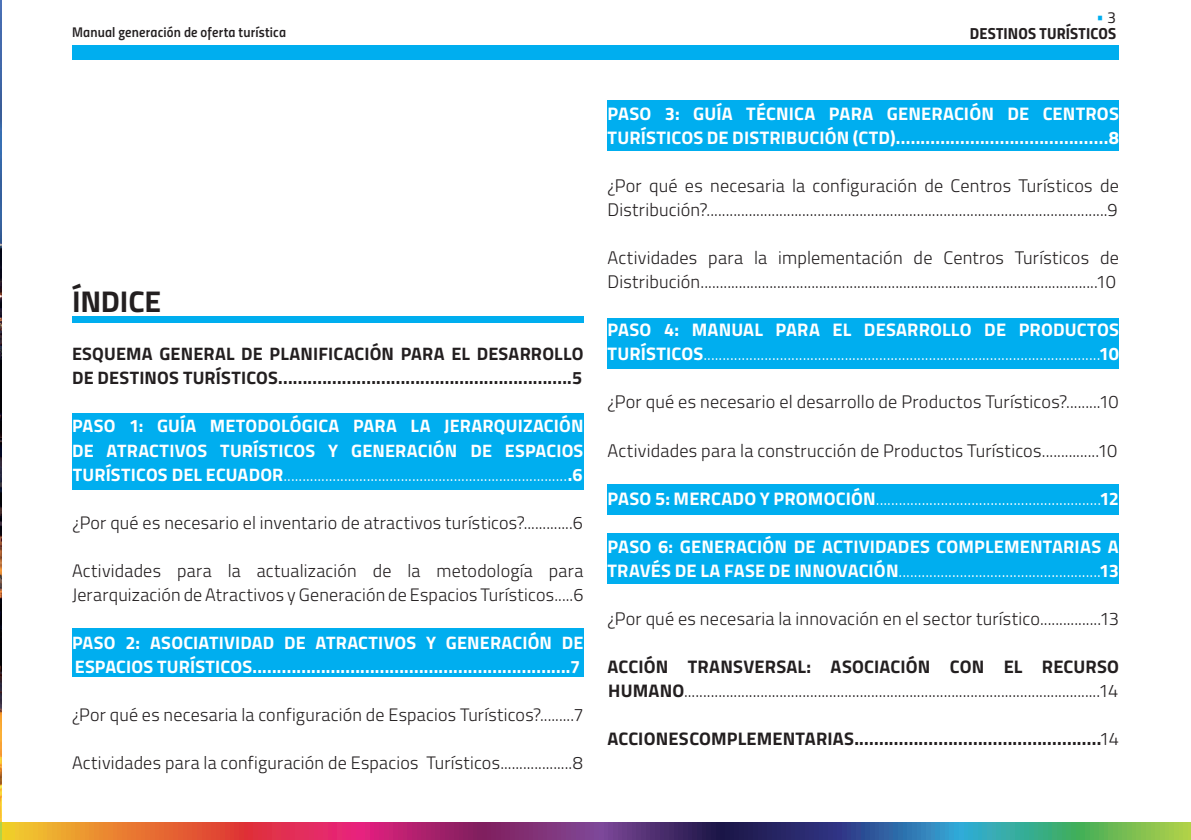
<style>
.page{position:relative;width:1191px;height:840px;background:#fff}
.page>*{position:absolute;margin:0;border:0;box-sizing:border-box;transform-origin:0 0}
.t1{font:700 30px "Titillium";letter-spacing:-.01em;color:#231f20}
.t2{font:300 18.2px/24px "Titillium";letter-spacing:.01em;color:#231f20}
.t3{font:700 18.2px/24px "Titillium";letter-spacing:.01em;color:#fff}
.t4{font:300 18.2px/24px "Titillium";color:#fff}
.t5{font:700 18.2px "Titillium";letter-spacing:.01em;color:#231f20}
.t6{font:300 18px/24px "Titillium";letter-spacing:.01em;color:#231f20}
.t7{font:700 18px/24px "Titillium";letter-spacing:.01em;color:#fff;text-align:justify}
.t8{font:700 18px/24px "Titillium";letter-spacing:.01em;color:#231f20}
.t9{font:16px "Titillium Bold Upright";letter-spacing:.01em;color:#231f20}
.t10{font:16px "Titillium Regular Upright";color:#00aeef}
.t11{font:14px "Titillium Semibold Upright";letter-spacing:.015em;color:#231f20}
.s1{color:#231f20}
.s2{font-weight:300}
.s3{font-weight:700}
</style>
<div class="page">
<div style="left:72px;top:45px;width:1047px;height:14px;background:#00aeef"></div>
<div style="left:607px;top:533px;width:512px;height:50px;background:#00aeef"></div>
<div style="left:607px;top:484px;width:512px;height:30px;background:#00aeef"></div>
<div style="left:607px;top:318px;width:512px;height:50px;background:#00aeef"></div>
<div style="left:607px;top:100px;width:512px;height:50px;background:#00aeef"></div>
<div style="left:72px;top:628px;width:511px;height:48px;background:#00aeef"></div>
<div style="left:72px;top:413px;width:511px;height:76px;background:#00aeef"></div>
<div style="left:72px;top:316px;width:511px;height:6px;background:#00aeef"></div>
<svg style="left:2px;top:822px;width:1189px;height:17px;background:#865d67"></svg>
<img style="left:0;top:0;width:2px;height:822px">
<svg style="left:0;top:822px;width:2px;height:17px"></svg>
<p class="t10" style="left:1096px;top:5px;width:21px">•<span class="s1">3</span></p>
<p class="t11" style="left:72px;top:21px;width:215px">Manual generación de oferta turística</p>
<p class="t9" style="left:969px;top:20px;width:148px">DESTINOS TURÍSTICOS</p>
<p class="t1" style="left:72px;top:279px;width:90px">ÍNDICE</p>
<p class="t8" style="left:72px;top:341px;width:513px">ESQUEMA GENERAL DE PLANIFICACIÓN PARA EL DESARROLLO<br>DE DESTINOS TURÍSTICOS............................................................5</p>
<p class="t7" style="left:72px;top:413px;width:513px">PASO 1: GUÍA METODOLÓGICA PARA LA JERARQUIZACIÓN DE ATRACTIVOS TURÍSTICOS Y GENERACIÓN DE ESPACIOS TURÍSTICOS DEL ECUADOR<span class="s2">...........................................................................</span>.6</p>
<p class="t6" style="left:72px;top:509px;width:512px">¿Por qué es necesario el inventario de atractivos turísticos?.............6</p>
<p class="t6" style="left:72px;top:557px;width:513px">Actividades para la actualización de la metodología para<br>Jerarquización de Atractivos y Generación de Espacios Turísticos.....6</p>
<p class="t7" style="left:72px;top:629px;width:513px">PASO 2: ASOCIATIVIDAD DE ATRACTIVOS Y GENERACIÓN DE<br>ESPACIOS TURÍSTICOS.................................................................7</p>
<p class="t6" style="left:72px;top:701px;width:513px">¿Por qué es necesaria la configuración de Espacios Turísticos?.........7</p>
<p class="t6" style="left:72px;top:749px;width:512px">Actividades para la configuración de Espacios Turísticos...................8</p>
<p class="t3" style="left:607px;top:101px;width:513px">PASO 3: GUÍA TÉCNICA PARA GENERACIÓN DE CENTROS<br>TURÍSTICOS DE DISTRIBUCIÓN (CTD)...........................................8</p>
<p class="t2" style="left:607px;top:173px;width:513px">¿Por qué es necesaria la configuración de Centros Turísticos de<br>Distribución?.........................................................................................................9</p>
<p class="t2" style="left:607px;top:245px;width:513px">Actividades para la implementación de Centros Turísticos de<br>Distribución........................................................................................................10</p>
<p class="t4" style="left:607px;top:317px;width:513px"><span class="s3">PASO 4: MANUAL PARA EL DESARROLLO DE PRODUCTOS<br>TURÍSTICOS</span>........................................................................................................<span class="s3">10</span></p>
<p class="t2" style="left:607px;top:389px;width:513px">¿Por qué es necesario el desarrollo de Productos Turísticos?.........10</p>
<p class="t2" style="left:607px;top:437px;width:511px">Actividades para la construcción de Productos Turísticos...............10</p>
<p class="t4" style="left:607px;top:485px;width:513px"><span class="s3">PASO 5: MERCADO Y PROMOCIÓN</span>...........................................................<span class="s3">12</span></p>
<p class="t3" style="left:607px;top:533px;width:513px">PASO 6: GENERACIÓN DE ACTIVIDADES COMPLEMENTARIAS A<br>TRAVÉS DE LA FASE DE INNOVACIÓN<span class="s2">.....................................................</span>13</p>
<p class="t2" style="left:607px;top:605px;width:513px">¿Por qué es necesaria la innovación en el sector turístico................13</p>
<p class="t2" style="left:607px;top:653px;width:513px"><span class="s3">ACCIÓN TRANSVERSAL: ASOCIACIÓN CON EL RECURSO<br>HUMANO</span>.............................................................................................................14</p>
<p class="t5" style="left:607px;top:724px;width:513px">ACCIONES COMPLEMENTARIAS..................................................<span class="s2">14</span></p>
</div>
